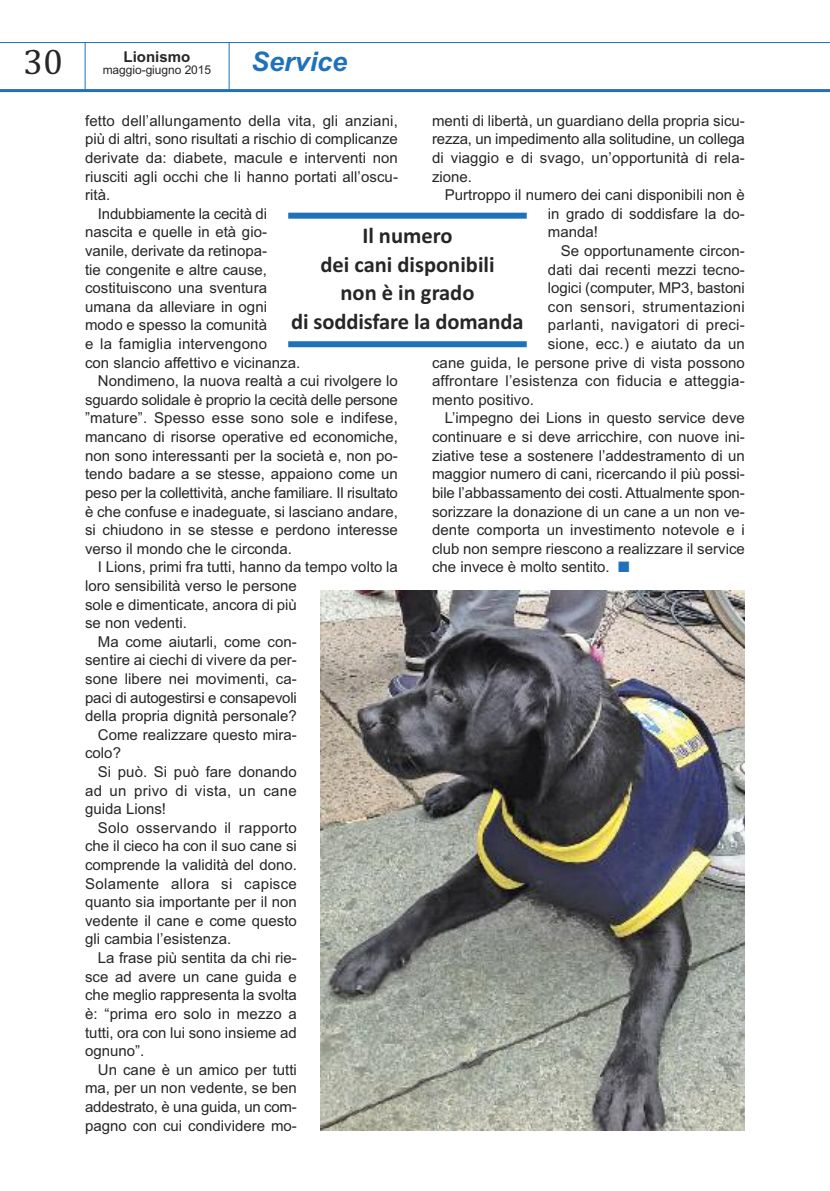
<style>
.page{position:relative;width:830px;height:1191px;background:#fff}
.page>*{position:absolute;margin:0;border:0;box-sizing:border-box;transform-origin:0 0}
.t1{font:36px "Cambria";color:#272627}
.t2{font:italic 700 27px "Arial";color:#1f71b9}
.t3{font:700 22.5px/28.5px "Calibri";color:#272627;text-align:center}
.t4{font:15px/18.6px "Arial";color:#272627;text-align:justify}
.t5{font:15px "Arial";letter-spacing:.02em;color:#272627}
.t6{font:15px "Arial";letter-spacing:.025em;color:#272627}
.t7{font:700 15px "Arial";color:#272627}
.t8{font:12px "Arial";letter-spacing:-.005em;color:#272627}
.s1{color:#1f71b9}
</style>
<div class="page">
<hr style="left:0;top:89px;width:829px;height:3px;background:#1f71b9">
<hr style="left:0;top:42px;width:829px;height:1px;background:#1f71b9">
<hr style="left:85px;top:43px;width:1px;height:47px;background:#1f71b9">
<hr style="left:229px;top:43px;width:1px;height:48px;background:#1f71b9">
<img style="left:320px;top:591px;width:424px;height:539px">
<div style="left:288px;top:213px;width:238px;height:6px;background:#1f71b9"></div>
<div style="left:288px;top:341px;width:238px;height:6px;background:#1f71b9"></div>
<h1 class="t1" style="left:23px;top:40px;width:41px">30</h1>
<p class="t7" style="left:123px;top:48px;width:68px">Lionismo</p>
<p class="t8" style="left:103px;top:63px;width:110px">maggio-giugno 2015</p>
<h2 class="t2" style="left:251px;top:46px;width:98px">Service</h2>
<p class="t4" style="left:85px;top:111px;width:314px">fetto dell’allungamento della vita, gli anziani,</p>
<p class="t4" style="left:85px;top:130px;width:314px">più di altri, sono risultati a rischio di complicanze</p>
<p class="t4" style="left:85px;top:148px;width:314px">derivate da: diabete, macule e interventi non</p>
<p class="t4" style="left:85px;top:167px;width:314px">riusciti agli occhi che li hanno portati all’oscu-</p>
<p class="t4" style="left:85px;top:186px;width:27px">rità.</p>
<p class="t4" style="left:98px;top:204px;width:170px">Indubbiamente la cecità di</p>
<p class="t4" style="left:85px;top:223px;width:183px">nascita e quelle in età gio-</p>
<p class="t4" style="left:85px;top:241px;width:183px">vanile, derivate da retinopa-</p>
<p class="t4" style="left:85px;top:260px;width:183px">tie congenite e altre cause,</p>
<p class="t4" style="left:85px;top:279px;width:183px">costituiscono una sventura</p>
<p class="t4" style="left:85px;top:297px;width:183px">umana da alleviare in ogni</p>
<p class="t4" style="left:85px;top:316px;width:183px">modo e spesso la comunità</p>
<p class="t4" style="left:85px;top:334px;width:183px">e la famiglia intervengono</p>
<p class="t4" style="left:85px;top:353px;width:216px">con slancio affettivo e vicinanza.</p>
<p class="t4" style="left:98px;top:372px;width:301px">Nondimeno, la nuova realtà a cui rivolgere lo</p>
<p class="t4" style="left:85px;top:390px;width:314px">sguardo solidale è proprio la cecità delle persone</p>
<p class="t4" style="left:85px;top:409px;width:314px">”mature”. Spesso esse sono sole e indifese,</p>
<p class="t4" style="left:85px;top:427px;width:314px">mancano di risorse operative ed economiche,</p>
<p class="t4" style="left:85px;top:446px;width:314px">non sono interessanti per la società e, non po-</p>
<p class="t4" style="left:85px;top:465px;width:314px">tendo badare a se stesse, appaiono come un</p>
<p class="t4" style="left:85px;top:483px;width:314px">peso per la collettività, anche familiare. Il risultato</p>
<p class="t4" style="left:85px;top:502px;width:314px">è che confuse e inadeguate, si lasciano andare,</p>
<p class="t4" style="left:85px;top:520px;width:314px">si chiudono in se stesse e perdono interesse</p>
<p class="t4" style="left:85px;top:539px;width:208px">verso il mondo che le circonda.</p>
<p class="t4" style="left:98px;top:558px;width:301px">I Lions, primi fra tutti, hanno da tempo volto la</p>
<p class="t4" style="left:85px;top:576px;width:213px">loro sensibilità verso le persone</p>
<p class="t4" style="left:85px;top:595px;width:213px">sole e dimenticate, ancora di più</p>
<p class="t4" style="left:85px;top:613px;width:103px">se non vedenti.</p>
<p class="t4" style="left:98px;top:632px;width:200px">Ma come aiutarli, come con-</p>
<p class="t4" style="left:85px;top:651px;width:213px">sentire ai ciechi di vivere da per-</p>
<p class="t4" style="left:85px;top:669px;width:213px">sone libere nei movimenti, ca-</p>
<p class="t4" style="left:85px;top:688px;width:213px">paci di autogestirsi e consapevoli</p>
<p class="t4" style="left:85px;top:706px;width:213px">della propria dignità personale?</p>
<p class="t4" style="left:98px;top:725px;width:200px">Come realizzare questo mira-</p>
<p class="t4" style="left:85px;top:744px;width:37px">colo?</p>
<p class="t4" style="left:98px;top:762px;width:200px">Si può. Si può fare donando</p>
<p class="t5" style="left:85px;top:781px;width:213px">ad un privo di vista, un cane</p>
<p class="t4" style="left:85px;top:799px;width:82px">guida Lions!</p>
<p class="t5" style="left:98px;top:819px;width:200px">Solo osservando il rapporto</p>
<p class="t4" style="left:85px;top:837px;width:213px">che il cieco ha con il suo cane si</p>
<p class="t4" style="left:85px;top:855px;width:213px">comprende la validità del dono.</p>
<p class="t5" style="left:85px;top:874px;width:213px">Solamente allora si capisce</p>
<p class="t4" style="left:85px;top:892px;width:213px">quanto sia importante per il non</p>
<p class="t4" style="left:85px;top:911px;width:213px">vedente il cane e come questo</p>
<p class="t4" style="left:85px;top:930px;width:147px">gli cambia l’esistenza.</p>
<p class="t4" style="left:98px;top:948px;width:200px">La frase più sentita da chi rie-</p>
<p class="t4" style="left:85px;top:967px;width:213px">sce ad avere un cane guida e</p>
<p class="t4" style="left:85px;top:985px;width:213px">che meglio rappresenta la svolta</p>
<p class="t4" style="left:85px;top:1004px;width:213px">è: “prima ero solo in mezzo a</p>
<p class="t4" style="left:85px;top:1023px;width:213px">tutti, ora con lui sono insieme ad</p>
<p class="t4" style="left:85px;top:1041px;width:61px">ognuno”.</p>
<p class="t4" style="left:98px;top:1060px;width:200px">Un cane è un amico per tutti</p>
<p class="t4" style="left:85px;top:1078px;width:213px">ma, per un non vedente, se ben</p>
<p class="t4" style="left:85px;top:1097px;width:213px">addestrato, è una guida, un com-</p>
<p class="t4" style="left:85px;top:1116px;width:213px">pagno con cui condividere mo-</p>
<p class="t4" style="left:432px;top:111px;width:314px">menti di libertà, un guardiano della propria sicu&shy;rezza, un impedimento alla solitudine, un collega di viaggio e di svago, un’opportunità di rela&shy;zione.</p>
<p class="t4" style="left:547px;top:186px;width:198px;text-indent:-103px">Purtroppo il numero dei cani disponibili non è in grado di soddisfare la do&shy;manda!</p>
<p class="t4" style="left:560px;top:241px;width:186px">Se opportunamente circon-</p>
<p class="t4" style="left:547px;top:260px;width:198px">dati dai recenti mezzi tecno-</p>
<p class="t4" style="left:547px;top:279px;width:198px">logici (computer, MP3, bastoni</p>
<p class="t6" style="left:547px;top:298px;width:198px">con sensori, strumentazioni</p>
<p class="t6" style="left:547px;top:316px;width:198px">parlanti, navigatori di preci-</p>
<p class="t4" style="left:547px;top:334px;width:198px">sione, ecc.) e aiutato da un</p>
<p class="t4" style="left:432px;top:353px;width:314px">cane guida, le persone prive di vista possono</p>
<p class="t5" style="left:432px;top:372px;width:314px">affrontare l’esistenza con fiducia e atteggia-</p>
<p class="t4" style="left:432px;top:390px;width:103px">mento positivo.</p>
<p class="t4" style="left:444px;top:409px;width:301px">L’impegno dei Lions in questo service deve</p>
<p class="t4" style="left:432px;top:427px;width:314px">continuare e si deve arricchire, con nuove ini-</p>
<p class="t4" style="left:432px;top:446px;width:314px">ziative tese a sostenere l’addestramento di un</p>
<p class="t4" style="left:432px;top:465px;width:314px">maggior numero di cani, ricercando il più possi-</p>
<p class="t4" style="left:432px;top:483px;width:314px">bile l’abbassamento dei costi. Attualmente spon-</p>
<p class="t4" style="left:432px;top:502px;width:314px">sorizzare la donazione di un cane a un non ve-</p>
<p class="t4" style="left:432px;top:520px;width:314px">dente comporta un investimento notevole e i</p>
<p class="t4" style="left:432px;top:539px;width:314px">club non sempre riescono a realizzare il service</p>
<p class="t4" style="left:432px;top:558px;width:199px">che invece è molto sentito. <span class="s1">■</span></p>
<h3 class="t3" style="left:291px;top:221px;width:234px">Il numero<br>dei cani disponibili<br>non è in grado<br>di soddisfare la domanda</h3>
</div>
